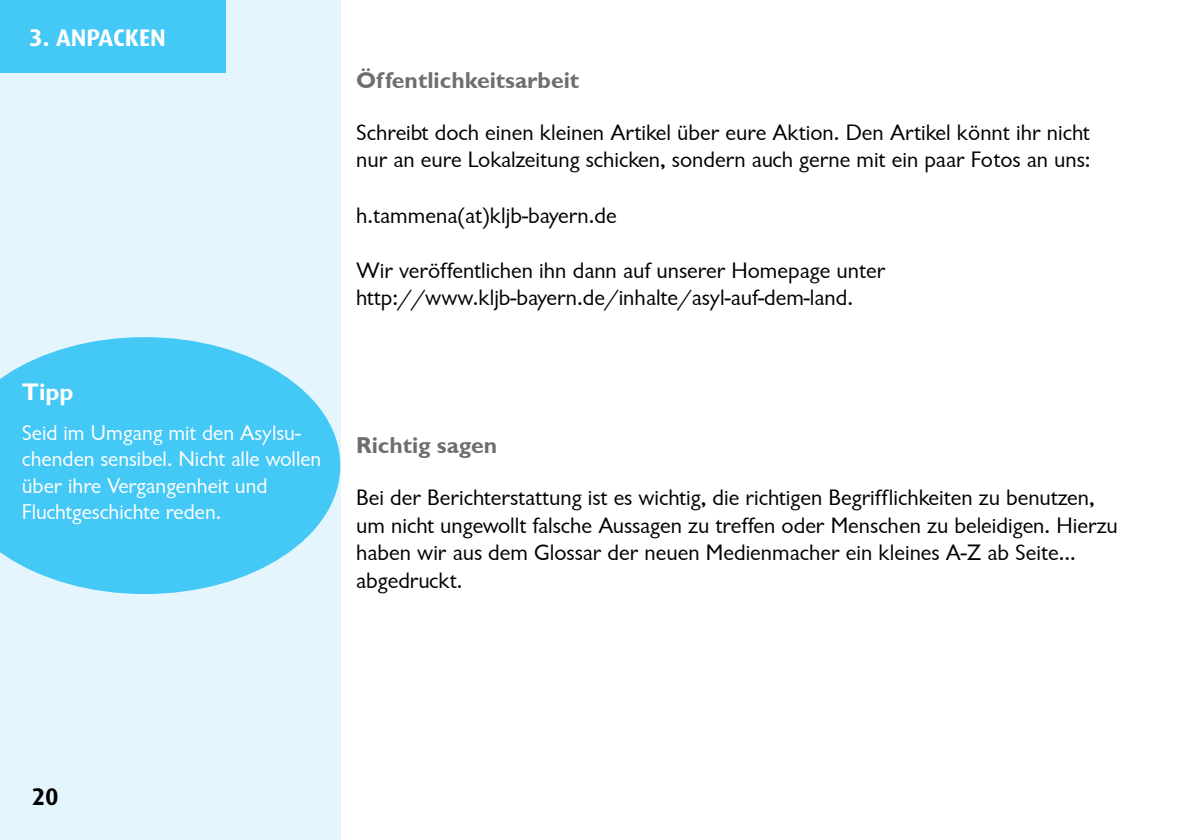
<style>
.page{position:relative;width:1191px;height:840px;background:#fff}
.page>*{position:absolute;margin:0;border:0;box-sizing:border-box;transform-origin:0 0}
.t1{font:700 24px "Dax Pro";color:#fff}
.t2{font:24px "Garrison Sans BOLD";color:#fff}
.t3{font:700 24px "Dax Pro";color:#000}
.t4{font:23px/27.6px "Garrison Sans";color:#000}
.t5{font:23px "Garrison Sans BOLD";color:#6d6e71}
.t6{font:22px/26.4px "Garrison Sans";color:#fff}
</style>
<div class="page">
<div style="left:0;top:0;width:340px;height:839px;background:#e4f5fd"></div>
<svg style="left:0;top:337px;width:340px;height:256px;fill:#44c8f5"></svg>
<div style="left:0;top:0;width:226px;height:72px;background:#44c8f5"></div>
<p class="t1" style="left:29px;top:22px;width:138px">3. ANPACKEN</p>
<p class="t2" style="left:22px;top:378px;width:53px">Tipp</p>
<p class="t6" style="left:22px;top:419px;width:301px">Seid im Umgang mit den Asylsu&shy;chenden sensibel. Nicht alle wollen über ihre Vergangenheit und<br>Fluchtgeschichte reden.</p>
<p class="t5" style="left:356px;top:67px;width:225px">Öffentlichkeitsarbeit</p>
<p class="t4" style="left:356px;top:119px;width:736px">Schreibt doch einen kleinen Artikel über eure Aktion. Den Artikel könnt ihr nicht nur an eure Lokalzeitung schicken, sondern auch gerne mit ein paar Fotos an uns:</p>
<p class="t4" style="left:356px;top:201px;width:262px">h.tammena(at)kljb-bayern.de</p>
<p class="t4" style="left:356px;top:257px;width:530px">Wir veröffentlichen ihn dann auf unserer Homepage unter http://www.kljb-bayern.de/inhalte/asyl-auf-dem-land.</p>
<p class="t5" style="left:356px;top:432px;width:143px">Richtig sagen</p>
<p class="t4" style="left:356px;top:483px;width:763px">Bei der Berichterstattung ist es wichtig, die richtigen Begrifflichkeiten zu benutzen, um nicht ungewollt falsche Aussagen zu treffen oder Menschen zu beleidigen. Hierzu haben wir aus dem Glossar der neuen Medienmacher ein kleines A-Z ab Seite... abgedruckt.</p>
<p class="t3" style="left:32px;top:780px;width:29px">20</p>
</div>
